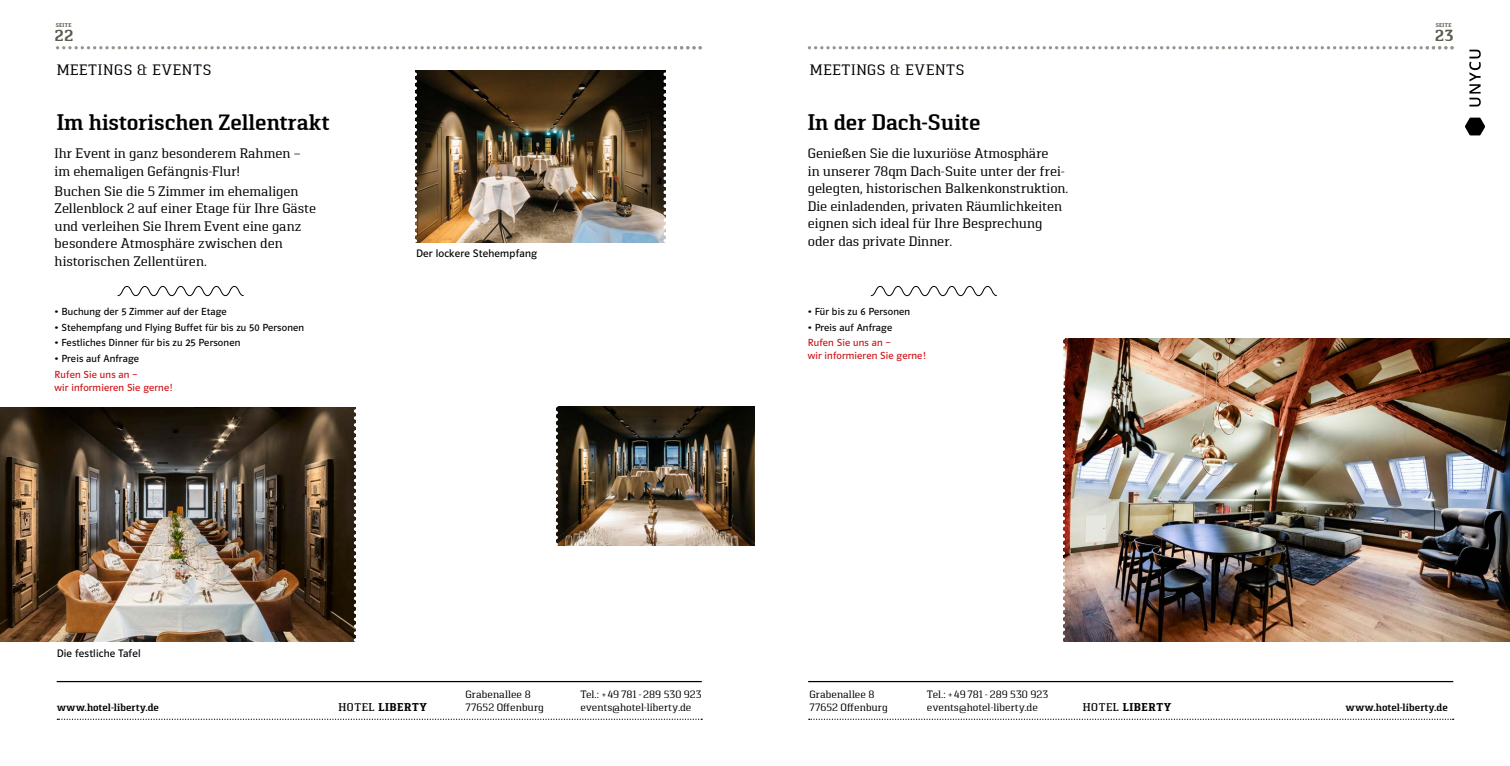
<style>
.page{position:relative;width:1510px;height:766px;background:#fff}
.page>*{position:absolute;margin:0;border:0;box-sizing:border-box;transform-origin:0 0}
.t1{font:600 22.5px "Pancetta Serif Pro";color:#000}
.t2{font:700 16px "Pancetta Serif Pro";color:#5a5b4f}
.t3{font:15px "Pancetta Serif Pro";letter-spacing:.045em;color:#000}
.t4{font:13.75px/17.5px "Pancetta Serif Pro";color:#000}
.t5{font:11.25px "Polo 11 Buch";letter-spacing:.015em;color:#000}
.t6{font:700 11.25px "Pancetta Serif Pro";letter-spacing:.055em;color:#000}
.t7{font:10.62px "Polo 11 Buch";letter-spacing:.015em;color:#000}
.t8{font:10.62px/12.5px "Pancetta Serif Pro";letter-spacing:.005em;color:#000}
.t9{font:10.62px/13.1px "Polo 11 Buch";letter-spacing:.015em;color:#cd1316}
.t10{font:600 10.62px "Pancetta Serif Pro";letter-spacing:.005em;color:#000}
.t11{font:700 5.5px "Pancetta Serif Pro";letter-spacing:.055em;color:#5a5b4f}
.s1{font-weight:500}
</style>
<div class="page">
<svg style="left:57px;top:718px;width:645px;height:1px"></svg>
<hr style="left:57px;top:680px;width:645px;height:2px;background:#000">
<svg style="left:56px;top:46px;width:646px;height:3px"></svg>
<svg style="left:808px;top:718px;width:645px;height:1px"></svg>
<hr style="left:808px;top:680px;width:645px;height:2px;background:#000">
<svg style="left:808px;top:46px;width:645px;height:3px"></svg>
<img style="left:1065px;top:338px;width:444px;height:303px">
<svg style="left:1063px;top:338px;width:2px;height:304px"></svg>
<img style="left:0;top:407px;width:354px;height:234px">
<svg style="left:354px;top:407px;width:2px;height:233px"></svg>
<svg style="left:117px;top:286px;width:127px;height:10px"></svg>
<svg style="left:870px;top:286px;width:127px;height:10px"></svg>
<img style="left:558px;top:406px;width:197px;height:139px">
<img style="left:417px;top:70px;width:246px;height:172px">
<svg style="left:415px;top:70px;width:2px;height:173px"></svg>
<svg style="left:663px;top:70px;width:3px;height:173px"></svg>
<svg style="left:556px;top:406px;width:2px;height:140px"></svg>
<svg style="left:1465px;top:118px;width:20px;height:17px"></svg>
<svg style="left:1469px;top:50px;width:11px;height:56px"></svg>
<p class="t11" style="left:56px;top:22px;width:17px">SEITE</p>
<p class="t11" style="left:1435px;top:22px;width:17px">SEITE</p>
<p class="t2" style="left:55px;top:27px;width:20px">22</p>
<p class="t2" style="left:1435px;top:27px;width:20px">23</p>
<p class="t3" style="left:57px;top:62px;width:156px">MEETINGS &amp; EVENTS</p>
<p class="t3" style="left:810px;top:62px;width:156px">MEETINGS &amp; EVENTS</p>
<h1 class="t1" style="left:57px;top:109px;width:274px">Im historischen Zellentrakt</h1>
<h1 class="t1" style="left:808px;top:109px;width:174px">In der Dach-Suite</h1>
<p class="t4" style="left:55px;top:145px;width:247px">Ihr Event in ganz besonderem Rahmen – im ehemaligen Gefängnis-Flur!</p>
<p class="t4" style="left:55px;top:182px;width:263px">Buchen Sie die 5 Zimmer im ehemaligen Zellenblock 2 auf einer Etage für Ihre Gäste und verleihen Sie Ihrem Event eine ganz besondere Atmosphäre zwischen den historischen Zellentüren.</p>
<p class="t5" style="left:416px;top:247px;width:123px">Der lockere Stehempfang</p>
<p class="t4" style="left:808px;top:145px;width:262px">Genießen Sie die luxuriöse Atmosphäre<br>in unserer 78qm Dach-Suite unter der frei&shy;gelegten, historischen Balkenkonstruktion.<br>Die einladenden, privaten Räumlichkeiten eignen sich ideal für Ihre Besprechung oder das private Dinner.</p>
<p class="t7" style="left:55px;top:305px;width:174px">• Buchung der 5 Zimmer auf der Etage</p>
<p class="t7" style="left:55px;top:321px;width:251px">• Stehempfang und Flying Buffet für bis zu 50 Personen</p>
<p class="t7" style="left:55px;top:337px;width:187px">• Festliches Dinner für bis zu 25 Personen</p>
<p class="t7" style="left:55px;top:352px;width:86px">• Preis auf Anfrage</p>
<p class="t9" style="left:55px;top:367px;width:119px">Rufen Sie uns an –<br>wir informieren Sie gerne!</p>
<p class="t7" style="left:808px;top:305px;width:104px">• Für bis zu 6 Personen</p>
<p class="t7" style="left:808px;top:321px;width:86px">• Preis auf Anfrage</p>
<p class="t9" style="left:808px;top:336px;width:119px">Rufen Sie uns an –<br>wir informieren Sie gerne!</p>
<p class="t5" style="left:57px;top:647px;width:85px">Die festliche Tafel</p>
<p class="t8" style="left:465px;top:688px;width:67px">Grabenallee 8</p>
<p class="t6" style="left:338px;top:700px;width:90px"><span class="s1">HOTEL</span> LIBERTY</p>
<p class="t10" style="left:57px;top:701px;width:104px">www.hotel-liberty.de</p>
<p class="t8" style="left:465px;top:700px;width:80px">77652 Offenburg</p>
<p class="t8" style="left:580px;top:688px;width:123px">Tel.: + 49 781 - 289 530 923 events@hotel-liberty.de</p>
<p class="t8" style="left:927px;top:688px;width:123px">Tel.: + 49 781 - 289 530 923 events@hotel-liberty.de</p>
<p class="t8" style="left:809px;top:688px;width:80px">Grabenallee 8<br>77652 Offenburg</p>
<p class="t6" style="left:1083px;top:700px;width:90px"><span class="s1">HOTEL</span> LIBERTY</p>
<p class="t10" style="left:1345px;top:701px;width:104px">www.hotel-liberty.de</p>
</div>
